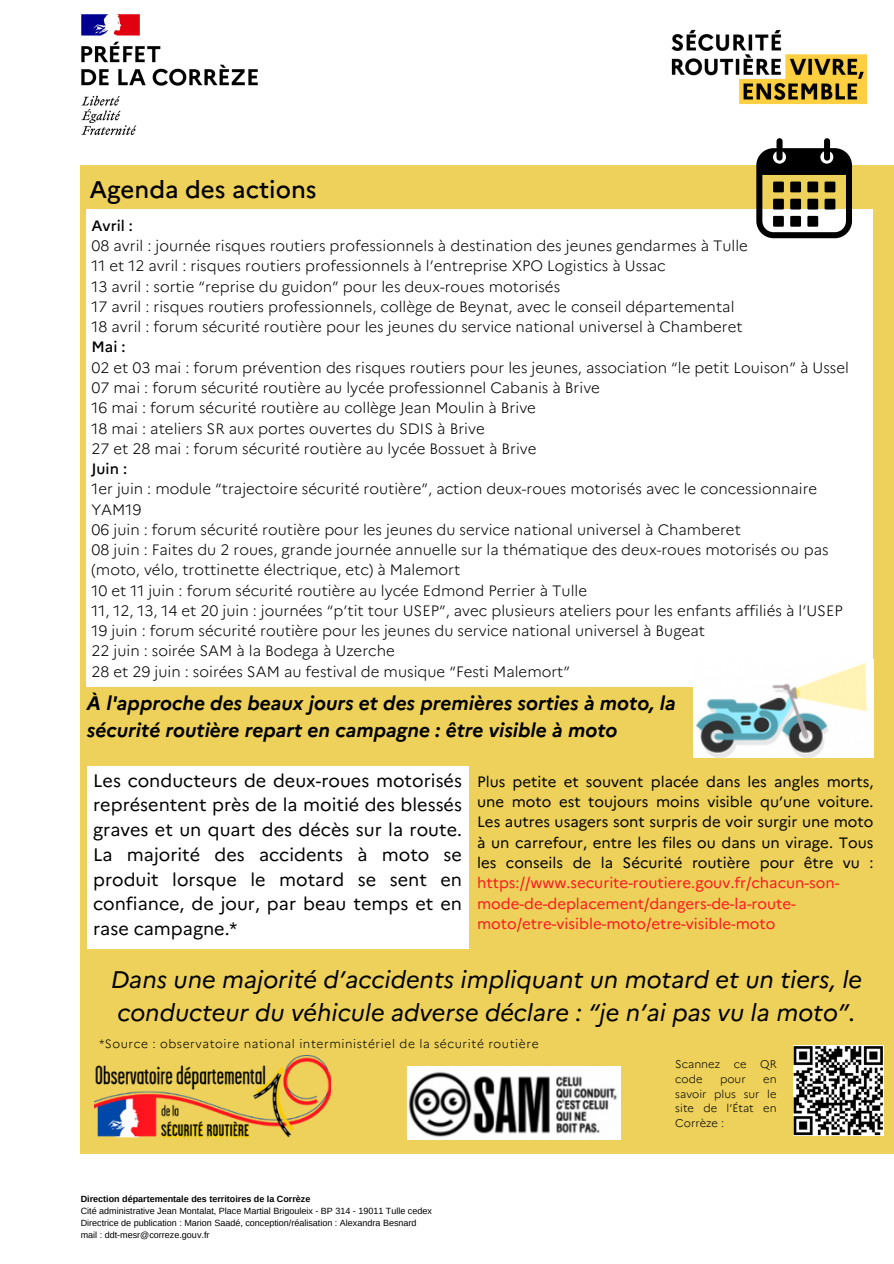
<style>
.page{position:relative;width:894px;height:1264px;background:#fff}
.page>*{position:absolute;margin:0;border:0;box-sizing:border-box;transform-origin:0 0}
.t1{font:italic 24px/32.7px "Marianne";color:#000}
.t2{font:500 24px "Marianne";color:#000}
.t3{font:italic 700 19.5px/27px "Marianne";color:#000}
.t4{font:18px/24.8px "Marianne";color:#000;text-align:justify}
.t5{font:300 15px/20.2px "Marianne";color:#000}
.t6{font:15px/20.2px "Marianne";color:#000;text-align:justify}
.t7{font:15px/20.2px "Marianne";color:#ff161f}
.t8{font:500 15px "Marianne";color:#000}
.t9{font:300 12px "Marianne";letter-spacing:.045em;color:#000}
.t10{font:300 11.1px/14.9px "Marianne";color:#000}
.t11{font:9px/12px "Arimo";color:#000}
.t12{font:700 9px "Arimo";color:#000}
</style>
<div class="page">
<div style="left:80px;top:165px;width:813px;height:988px;background:#edd15a"></div>
<img style="left:94px;top:1055px;width:236px;height:84px">
<img style="left:671px;top:29px;width:197px;height:76px">
<img style="left:407px;top:1066px;width:213px;height:72px">
<div style="left:87px;top:209px;width:785px;height:478px;background:#fff"></div>
<img style="left:81px;top:14px;width:177px;height:121px">
<div style="left:87px;top:766px;width:381px;height:182px;background:#fff"></div>
<svg style="left:756px;top:138px;width:95px;height:100px"></svg>
<div style="left:772px;top:181px;width:11px;height:11px;background:#000"></div>
<div style="left:772px;top:199px;width:11px;height:10px;background:#000"></div>
<div style="left:772px;top:216px;width:11px;height:11px;background:#000"></div>
<div style="left:790px;top:181px;width:10px;height:11px;background:#000"></div>
<div style="left:790px;top:199px;width:10px;height:10px;background:#000"></div>
<div style="left:790px;top:216px;width:10px;height:11px;background:#000"></div>
<div style="left:807px;top:181px;width:11px;height:11px;background:#000"></div>
<div style="left:807px;top:199px;width:11px;height:10px;background:#000"></div>
<div style="left:807px;top:216px;width:11px;height:11px;background:#000"></div>
<div style="left:824px;top:181px;width:11px;height:11px;background:#000"></div>
<div style="left:824px;top:199px;width:11px;height:10px;background:#000"></div>
<img style="left:693px;top:659px;width:180px;height:98px">
<img style="left:793px;top:1045px;width:90px;height:90px">
<h1 class="t2" style="left:89px;top:171px;width:229px">Agenda des actions</h1>
<p class="t8" style="left:91px;top:214px;width:43px">Avril :</p>
<p class="t5" style="left:91px;top:234px;width:658px">08 avril : journée risques routiers professionnels à destination des jeunes gendarmes à Tulle 11 et 12 avril : risques routiers professionnels à l’entreprise XPO Logistics à Ussac<br>13 avril : sortie “reprise du guidon” pour les deux-roues motorisés<br>17 avril : risques routiers professionnels, collège de Beynat, avec le conseil départemental 18 avril : forum sécurité routière pour les jeunes du service national universel à Chamberet</p>
<p class="t8" style="left:91px;top:335px;width:36px">Mai :</p>
<p class="t5" style="left:91px;top:356px;width:758px">02 et 03 mai : forum prévention des risques routiers pour les jeunes, association “le petit Louison” à Ussel 07 mai : forum sécurité routière au lycée professionnel Cabanis à Brive<br>16 mai : forum sécurité routière au collège Jean Moulin à Brive<br>18 mai : ateliers SR aux portes ouvertes du SDIS à Brive<br>27 et 28 mai : forum sécurité routière au lycée Bossuet à Brive</p>
<p class="t8" style="left:91px;top:457px;width:37px">Juin :</p>
<p class="t5" style="left:91px;top:477px;width:752px">1er juin : module “trajectoire sécurité routière”, action deux-roues motorisés avec le concessionnaire YAM19<br>06 juin : forum sécurité routière pour les jeunes du service national universel à Chamberet<br>08 juin : Faites du 2 roues, grande journée annuelle sur la thématique des deux-roues motorisés ou pas (moto, vélo, trottinette électrique, etc) à Malemort<br>10 et 11 juin : forum sécurité routière au lycée Edmond Perrier à Tulle<br>11, 12, 13, 14 et 20 juin : journées “p’tit tour USEP”, avec plusieurs ateliers pour les enfants affiliés à l’USEP 19 juin : forum sécurité routière pour les jeunes du service national universel à Bugeat<br>22 juin : soirée SAM à la Bodega à Uzerche<br>28 et 29 juin : soirées SAM au festival de musique “Festi Malemort”</p>
<h2 class="t3" style="left:87px;top:687px;width:590px">À l'approche des beaux jours et des premières sorties à moto, la sécurité routière repart en campagne : être visible à moto</h2>
<p class="t4" style="left:93px;top:766px;width:370px">Les conducteurs de deux-roues motorisés représentent près de la moitié des blessés graves et un quart des décès sur la route.<br>La majorité des accidents à moto se produit lorsque le motard se sent en confiance, de jour, par beau temps et en rase campagne.*</p>
<p class="t6" style="left:477px;top:770px;width:398px">Plus petite et souvent placée dans les angles morts, une moto est toujours moins visible qu’une voiture.<br>Les autres usagers sont surpris de voir surgir une moto à un carrefour, entre les files ou dans un virage. Tous les conseils de la Sécurité routière pour être vu :</p>
<p class="t7" style="left:477px;top:871px;width:363px">https://www.securite-routiere.gouv.fr/chacun-son&shy;mode-de-deplacement/dangers-de-la-route&shy;moto/etre-visible-moto/etre-visible-moto</p>
<h1 class="t1" style="left:111px;top:961px;width:752px">Dans une majorité d’accidents impliquant un motard et un tiers, le conducteur du véhicule adverse déclare : “je n’ai pas vu la moto”.</h1>
<p class="t9" style="left:99px;top:1034px;width:440px">*Source : observatoire national interministériel de la sécurité routière</p>
<p class="t12" style="left:81px;top:1193px;width:231px">Direction départementale des territoires de la Corrèze</p>
<p class="t11" style="left:81px;top:1204px;width:352px">Cité administrative Jean Montalat, Place Martial Brigouleix - BP 314 - 19011 Tulle cedex<br>Directrice de publication : Marion Saadé, conception/réalisation : Alexandra Besnard mail : ddt-mesr@correze.gouv.fr</p>
<p class="t10" style="left:675px;top:1055px;width:103px">Scannez ce QR code</p>
<p class="t10" style="left:675px;top:1070px;width:103px;text-align:justify;text-indent:88px">en savoir plus sur le site de l’État en Corrèze :</p>
<p class="t10" style="left:719px;top:1070px;width:27px">pour</p>
</div>
